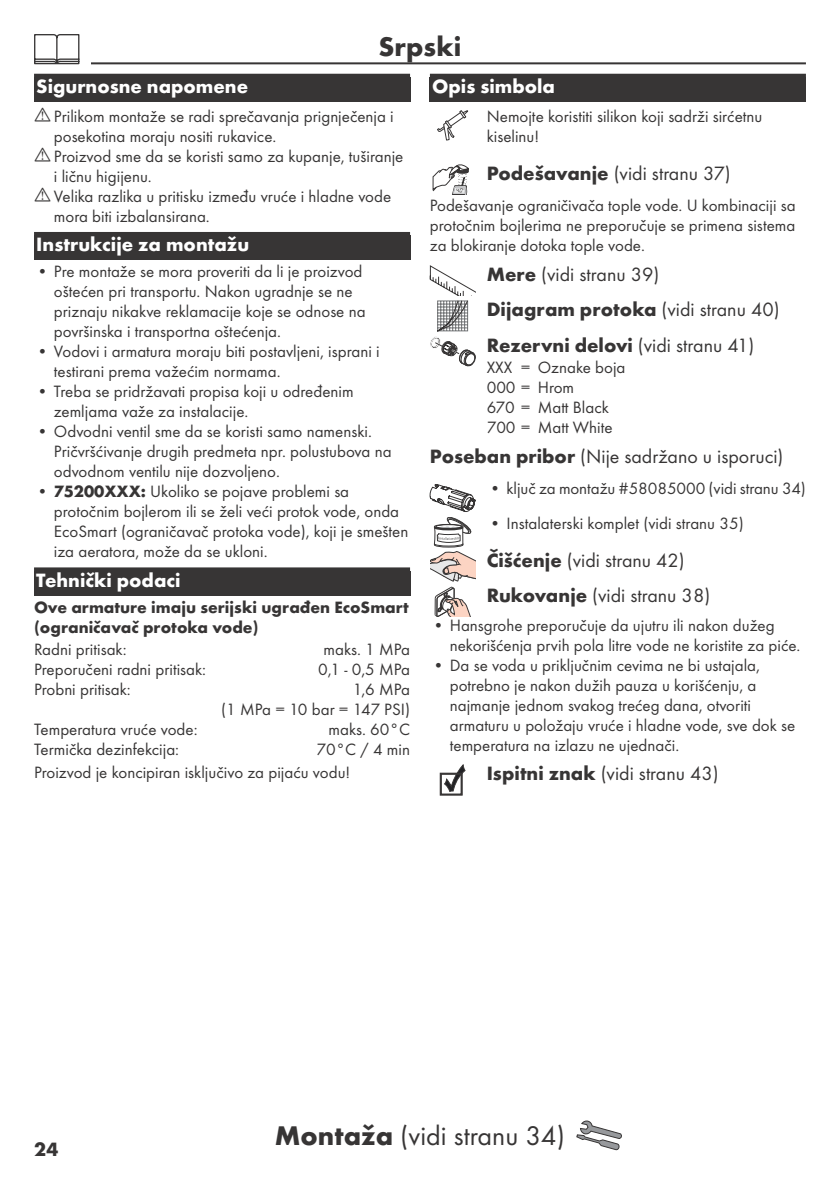
<style>
.page{position:relative;width:840px;height:1191px;background:#fff}
.page>*{position:absolute;margin:0;border:0;box-sizing:border-box;transform-origin:0 0}
.t1{font:28px "Futura TOT Boo";color:#373535}
.t2{font:700 28px "Futura TOT";color:#373535}
.t3{font:20px/35.4px "Futura TOT Boo";color:#373535}
.t4{font:700 20px "Futura TOT";color:#fff}
.t5{font:700 20px/35.4px "Futura TOT";color:#373535}
.t6{font:17px/20px "Futura TOT Boo";color:#373535}
.t7{font:700 17px/20px "Futura TOT";color:#373535}
.s1{font-family:"Futura TOT";font-weight:700}
.s2{font-family:"Futura TOT Boo";font-weight:400}
</style>
<div class="page">
<hr style="left:34px;top:62px;width:771px;height:2px;background:#373535">
<div style="left:23px;top:34px;width:68px;height:34px;background:#fff"></div>
<svg style="left:34px;top:34px;width:45px;height:30px"></svg>
<svg style="left:576px;top:1120px;width:45px;height:30px"></svg>
<div style="left:34px;top:74px;width:376px;height:28px;background:#373535"></div>
<div style="left:34px;top:232px;width:376px;height:28px;background:#373535"></div>
<div style="left:34px;top:567px;width:376px;height:28px;background:#373535"></div>
<div style="left:429px;top:74px;width:376px;height:28px;background:#373535"></div>
<svg style="left:437px;top:110px;width:31px;height:30px"></svg>
<svg style="left:432px;top:164px;width:36px;height:31px"></svg>
<svg style="left:429px;top:265px;width:46px;height:101px"></svg>
<svg style="left:429px;top:484px;width:46px;height:97px"></svg>
<svg style="left:434px;top:587px;width:36px;height:30px"></svg>
<svg style="left:440px;top:765px;width:25px;height:30px"></svg>
<h1 class="t2" style="left:378px;top:29px;width:84px">Srpski</h1>
<p class="t4" style="left:36px;top:74px;width:213px">Sigurnosne napomene</p>
<p class="t6" style="left:54px;top:106px;width:351px">Prilikom montaže se radi sprečavanja prignječenja i posekotina moraju nositi rukavice.<br>Proizvod sme da se koristi samo za kupanje, tuširanje i ličnu higijenu.<br>Velika razlika u pritisku između vruće i hladne vode mora biti izbalansirana.</p>
<p class="t4" style="left:36px;top:232px;width:214px">Instrukcije za montažu</p>
<p class="t6" style="left:54px;top:261px;width:313px;text-indent:-17px">• Pre montaže se mora proveriti da li je proizvod oštećen pri transportu. Nakon ugradnje se ne priznaju nikakve reklamacije koje se odnose na površinska i transportna oštećenja.</p>
<p class="t6" style="left:54px;top:341px;width:327px;text-indent:-17px">• Vodovi i armatura moraju biti postavljeni, isprani i testirani prema važećim normama.</p>
<p class="t6" style="left:54px;top:381px;width:301px;text-indent:-17px">• Treba se pridržavati propisa koji u određenim zemljama važe za instalacije.</p>
<p class="t6" style="left:54px;top:421px;width:339px;text-indent:-17px">• Odvodni ventil sme da se koristi samo namenski.<br>Pričvršćivanje drugih predmeta npr. polustubova na odvodnom ventilu nije dozvoljeno.</p>
<p class="t6" style="left:54px;top:481px;width:356px;text-indent:-17px">• <span class="s1">75200XXX:</span> Ukoliko se pojave problemi sa protočnim bojlerom ili se želi veći protok vode, onda EcoSmart (ograničavač protoka vode), koji je smešten iza aeratora, može da se ukloni.</p>
<p class="t4" style="left:36px;top:568px;width:146px">Tehnički podaci</p>
<p class="t7" style="left:34px;top:596px;width:376px">Ove armature imaju serijski ugrađen EcoSmart (ograničavač protoka vode)</p>
<p class="t6" style="left:34px;top:639px;width:94px">Radni pritisak:</p>
<p class="t6" style="left:323px;top:639px;width:88px">maks. 1 MPa</p>
<p class="t6" style="left:34px;top:659px;width:173px">Preporučeni radni pritisak:</p>
<p class="t6" style="left:318px;top:659px;width:93px">0,1 - 0,5 MPa</p>
<p class="t6" style="left:34px;top:679px;width:98px">Probni pritisak:</p>
<p class="t6" style="left:221px;top:679px;width:190px;text-align:right">1,6 MPa<br>(1 MPa = 10 bar = 147 PSI)</p>
<p class="t6" style="left:34px;top:719px;width:165px">Temperatura vruće vode:</p>
<p class="t6" style="left:328px;top:719px;width:83px">maks. 60°C</p>
<p class="t6" style="left:34px;top:739px;width:146px">Termička dezinfekcija:</p>
<p class="t6" style="left:34px;top:738px;width:377px;line-height:22.8px;text-indent:282px">70°C / 4 min<br>Proizvod je koncipiran isključivo za pijaću vodu!</p>
<p class="t4" style="left:432px;top:74px;width:124px">Opis simbola</p>
<p class="t6" style="left:486px;top:106px;width:277px">Nemojte koristiti silikon koji sadrži sirćetnu kiselinu!</p>
<p class="t3" style="left:486px;top:155px;width:245px"><span class="s1">Podešavanje</span> (vidi stranu 37)</p>
<p class="t6" style="left:429px;top:195px;width:367px;text-align:justify">Podešavanje ograničivača tople vode. U kombinaciji sa protočnim bojlerima ne preporučuje se primena sistema za blokiranje dotoka tople vode.</p>
<p class="t3" style="left:486px;top:256px;width:174px"><span class="s1">Mere</span> (vidi stranu 39)</p>
<p class="t5" style="left:486px;top:292px;width:294px">Dijagram protoka <span class="s2">(vidi stranu 40)<br></span>Rezervni delovi <span class="s2">(vidi stranu 41)</span></p>
<p class="t6" style="left:486px;top:357px;width:140px">XXX = Oznake boja<br>000 = Hrom<br>670 = Matt Black<br>700 = Matt White</p>
<p class="t3" style="left:429px;top:438px;width:355px"><span class="s1">Poseban pribor</span> (Nije sadržano u isporuci)</p>
<p class="t6" style="left:489px;top:478px;width:318px">• ključ za montažu #58085000 (vidi stranu 34)</p>
<p class="t6" style="left:489px;top:513px;width:255px">• Instalaterski komplet (vidi stranu 35)</p>
<p class="t3" style="left:486px;top:542px;width:225px"><span class="s1">Čišćenje</span> (vidi stranu 42)<br><span class="s1">Rukovanje</span> (vidi stranu 38)</p>
<p class="t6" style="left:449px;top:615px;width:352px;text-indent:-17px">• Hansgrohe preporučuje da ujutru ili nakon dužeg nekorišćenja prvih pola litre vode ne koristite za piće.</p>
<p class="t6" style="left:449px;top:655px;width:347px;text-indent:-17px">• Da se voda u priključnim cevima ne bi ustajala, potrebno je nakon dužih pauza u korišćenju, a najmanje jednom svakog trećeg dana, otvoriti armaturu u položaju vruće i hladne vode, sve dok se temperatura na izlazu ne ujednači.</p>
<p class="t3" style="left:486px;top:756px;width:233px"><span class="s1">Ispitni znak</span> (vidi stranu 43)</p>
<p class="t5" style="left:34px;top:1131px;width:26px">24</p>
<h1 class="t1" style="left:275px;top:1119px;width:291px"><span class="s1">Montaža</span> (vidi stranu 34)</h1>
</div>
